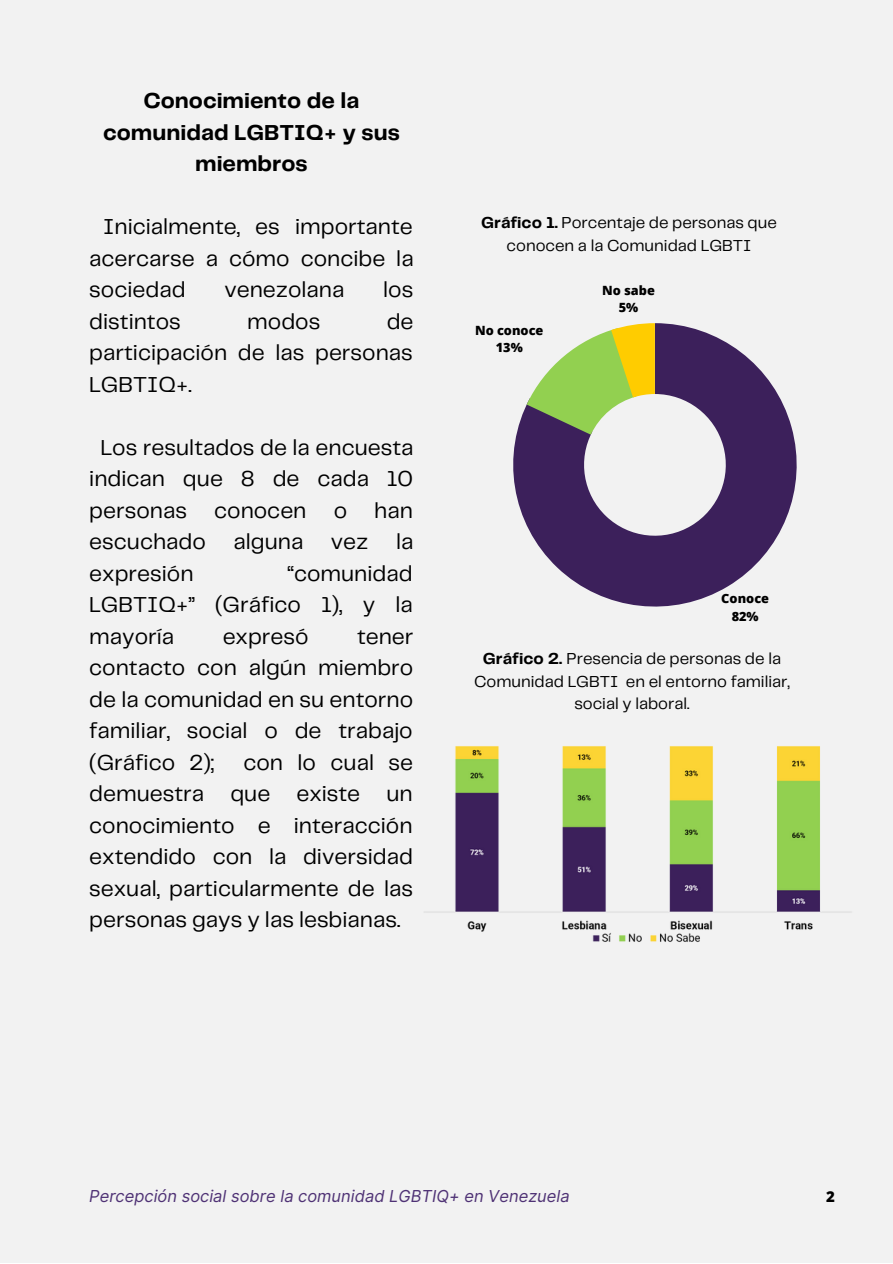
<style>
.page{position:relative;width:893px;height:1264px;background:#fff}
.page>*{position:absolute;margin:0;border:0;box-sizing:border-box;transform-origin:0 0}
.t1{font:22.5px/31.5px "Telegraf";color:#000;text-align:justify}
.t2{font:700 22.5px/31.5px "Telegraf";color:#000;text-align:center}
.t3{font:16.5px/22.5px "Telegraf";color:#000;text-align:center}
.t4{font:italic 16.5px "Inter";color:#4f3275}
.t5{font:800 15px "Open Sans";color:#000}
.t6{font:800 12.75px "Open Sans";color:#000}
.s1{font-weight:700}
</style>
<div class="page">
<div style="left:0;top:0;width:892px;height:1262px;background:#f2f2f2"></div>
<svg style="left:513px;top:323px;width:283px;height:283px;fill:#3c205b"></svg>
<svg style="left:526px;top:323px;width:129px;height:111px"></svg>
<img style="left:424px;top:746px;width:427px;height:196px">
<p class="t2" style="left:103px;top:86px;width:298px">Conocimiento de la comunidad LGBTIQ+ y sus miembros</p>
<p class="t1" style="left:89px;top:212px;width:326px;text-indent:14px">Inicialmente, es importante acercarse a cómo concibe la sociedad</p>
<p class="t1" style="left:224px;top:275px;width:121px">venezolana</p>
<p class="t1" style="left:383px;top:275px;width:32px">los</p>
<p class="t1" style="left:89px;top:307px;width:93px">distintos</p>
<p class="t1" style="left:247px;top:307px;width:75px">modos</p>
<p class="t1" style="left:89px;top:307px;width:326px;text-indent:297px">de participación de las personas LGBTIQ+.</p>
<p class="t1" style="left:89px;top:432px;width:326px;text-indent:11px">Los resultados de la encuesta indican que 8 de cada 10 personas conocen o han escuchado alguna vez la expresión</p>
<p class="t1" style="left:89px;top:558px;width:325px;text-indent:198px">“comunidad LGBTIQ+” (Gráfico 1), y la mayoría</p>
<p class="t1" style="left:223px;top:621px;width:87px">expresó</p>
<p class="t1" style="left:89px;top:621px;width:326px;text-indent:268px">tener contacto con algún miembro de la comunidad en su entorno familiar, social o de trabajo (Gráfico 2);</p>
<p class="t1" style="left:89px;top:747px;width:325px;text-indent:154px">con lo cual se demuestra que existe un conocimiento e interacción extendido con la diversidad sexual, particularmente de las personas gays y las lesbianas.</p>
<p class="t3" style="left:481px;top:212px;width:297px"><span class="s1">Gráfico 1.</span> Porcentaje de personas que conocen a la Comunidad LGBTI</p>
<p class="t6" style="left:475px;top:321px;width:70px">No conoce</p>
<p class="t6" style="left:495px;top:339px;width:29px">13%</p>
<p class="t6" style="left:602px;top:281px;width:54px">No sabe</p>
<p class="t6" style="left:618px;top:299px;width:21px">5%</p>
<p class="t6" style="left:721px;top:589px;width:49px">Conoce</p>
<p class="t6" style="left:731px;top:607px;width:29px">82%</p>
<p class="t3" style="left:474px;top:648px;width:317px"><span class="s1">Gráfico 2.</span> Presencia de personas de la<br>Comunidad LGBTI en el entorno familiar, social y laboral.</p>
<p class="t4" style="left:89px;top:1186px;width:482px">Percepción social sobre la comunidad LGBTIQ+ en Venezuela</p>
<p class="t5" style="left:825px;top:1186px;width:10px">2</p>
</div>
